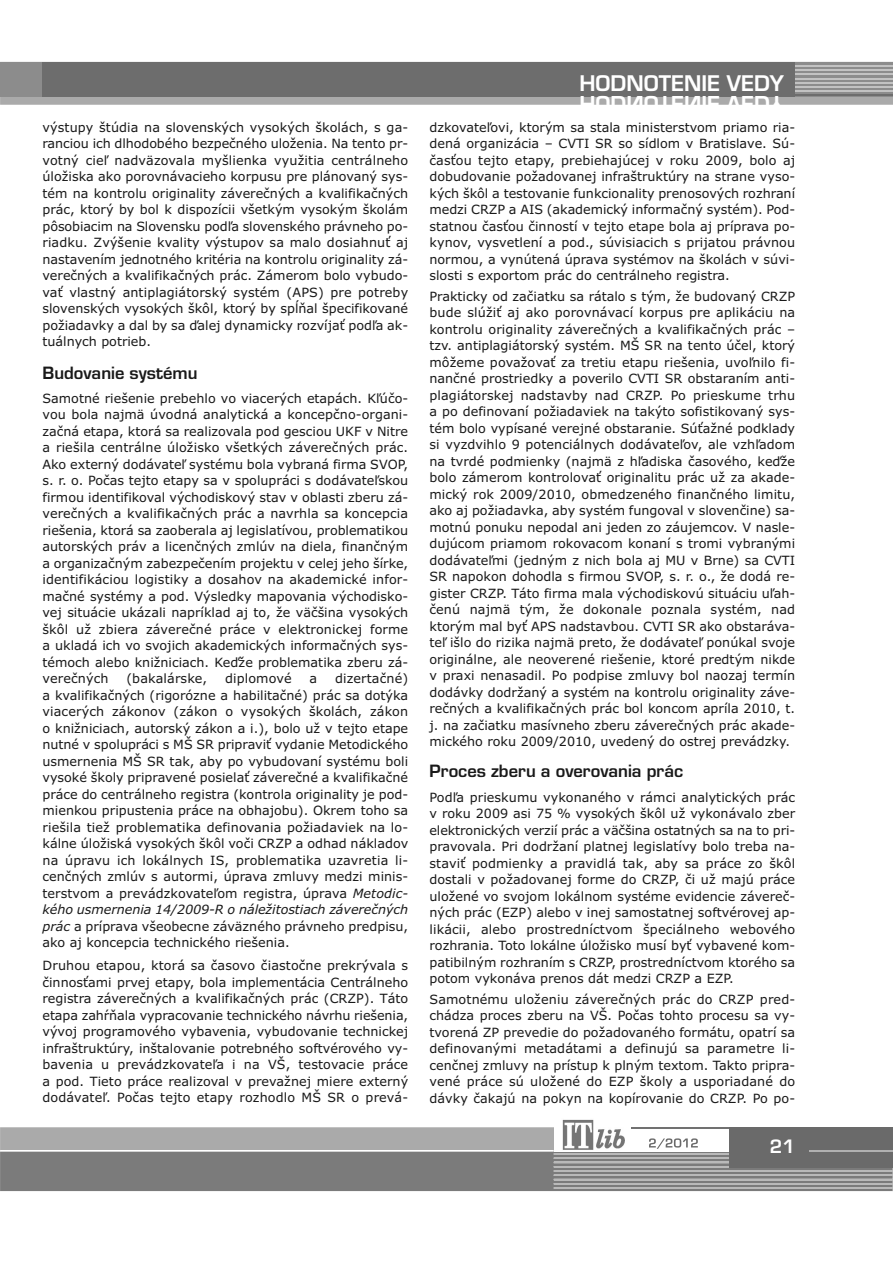
<style>
.page{position:relative;width:893px;height:1263px;background:#fff}
.page>*{position:absolute;margin:0;border:0;box-sizing:border-box;transform-origin:0 0}
.t1{font:21px "Euromode CE Bold";color:#fff}
.t2{font:18px "Euromode CE Bold";color:#fff}
.t3{font:16.5px "Euromode CE Bold";color:#191919}
.t4{font:12.75px/16.5px "Verdana";color:#191919;text-align:justify}
.s1{font-style:italic}
</style>
<div class="page">
<svg style="left:1px;top:1127px;width:553px;height:11px;background:#acacac"></svg>
<svg style="left:0;top:62px;width:893px;height:43px;background:#7e7e7e"></svg>
<hr style="left:795px;top:65px;width:98px;height:2px;background:#c2c2c2">
<hr style="left:631px;top:1127px;width:98px;height:2px;background:#717171">
<img style="left:562px;top:1119px;width:62px;height:19px">
<div style="left:729px;top:1127px;width:164px;height:41px;background:#6a6a6a"></div>
<hr style="left:0;top:1127px;width:1px;height:64px;background:#aaa">
<svg style="left:0;top:1138px;width:893px;height:53px;background:#8e8e8e"></svg>
<p class="t4" style="left:43px;top:119px;width:367px">výstupy štúdia na slovenských vysokých školách, s ga&shy;ranciou ich dlhodobého bezpečného uloženia. Na tento pr&shy;votný cieľ nadväzovala myšlienka využitia centrálneho úložiska ako porovnávacieho korpusu pre plánovaný sys&shy;tém na kontrolu originality záverečných a kvalifikačných prác, ktorý by bol k dispozícii všetkým vysokým školám pôsobiacim na Slovensku podľa slovenského právneho po&shy;riadku. Zvýšenie kvality výstupov sa malo dosiahnuť aj nastavením jednotného kritéria na kontrolu originality zá&shy;verečných a kvalifikačných prác. Zámerom bolo vybudo&shy;vať vlastný antiplagiátorský systém (APS) pre potreby slovenských vysokých škôl, ktorý by spĺňal špecifikované požiadavky a dal by sa ďalej dynamicky rozvíjať podľa ak&shy;tuálnych potrieb.</p>
<p class="t3" style="left:43px;top:363px;width:156px">Budovanie systému</p>
<p class="t4" style="left:43px;top:390px;width:367px">Samotné riešenie prebehlo vo viacerých etapách. Kľúčo&shy;vou bola najmä úvodná analytická a koncepčno-organi&shy;začná etapa, ktorá sa realizovala pod gesciou UKF v Nitre a riešila centrálne úložisko všetkých záverečných prác.<br>Ako externý dodávateľ systému bola vybraná firma SVOP, s. r. o. Počas tejto etapy sa v spolupráci s dodávateľskou firmou identifikoval východiskový stav v oblasti zberu zá&shy;verečných a kvalifikačných prác a navrhla sa koncepcia riešenia, ktorá sa zaoberala aj legislatívou, problematikou autorských práv a licenčných zmlúv na diela, finančným a organizačným zabezpečením projektu v celej jeho šírke, identifikáciou logistiky a dosahov na akademické infor&shy;mačné systémy a pod. Výsledky mapovania východisko&shy;vej situácie ukázali napríklad aj to, že väčšina vysokých škôl už zbiera záverečné práce v elektronickej forme a ukladá ich vo svojich akademických informačných sys&shy;témoch alebo knižniciach. Keďže problematika zberu zá&shy;verečných</p>
<p class="t4" style="left:43px;top:671px;width:367px;text-indent:293px">dizertačné) a kvalifikačných (rigorózne a habilitačné) prác sa dotýka viacerých zákonov (zákon o vysokých školách, zákon o knižniciach, autorský zákon a i.), bolo už v tejto etape nutné v spolupráci s MŠ SR pripraviť vydanie Metodického usmernenia MŠ SR tak, aby po vybudovaní systému boli vysoké školy pripravené posielať záverečné a kvalifikačné práce do centrálneho registra (kontrola originality je pod&shy;mienkou pripustenia práce na obhajobu). Okrem toho sa riešila tiež problematika definovania požiadaviek na lo&shy;kálne úložiská vysokých škôl voči CRZP a odhad nákladov na úpravu ich lokálnych IS, problematika uzavretia li&shy;cenčných zmlúv s autormi, úprava zmluvy medzi minis&shy;terstvom a prevádzkovateľom registra, úprava <span class="s1">Metodic&shy;kého usmernenia 14/2009-R o náležitostiach záverečných prác</span> a príprava všeobecne záväzného právneho predpisu, ako aj koncepcia technického riešenia.</p>
<p class="t4" style="left:43px;top:958px;width:367px">Druhou etapou, ktorá sa časovo čiastočne prekrývala s činnosťami prvej etapy, bola implementácia Centrálneho registra záverečných a kvalifikačných prác (CRZP). Táto etapa zahŕňala vypracovanie technického návrhu riešenia, vývoj programového vybavenia, vybudovanie technickej infraštruktúry, inštalovanie potrebného softvérového vy&shy;bavenia u prevádzkovateľa i na VŠ, testovacie práce a pod. Tieto práce realizoval v prevažnej miere externý dodávateľ. Počas tejto etapy rozhodlo MŠ SR o prevá-</p>
<p class="t4" style="left:126px;top:671px;width:82px">(bakalárske,</p>
<p class="t4" style="left:225px;top:671px;width:68px">diplomové</p>
<p class="t4" style="left:310px;top:671px;width:9px">a</p>
<h1 class="t1" style="left:579px;top:73px;width:206px">HH OO DD NN OO TT EE NN II EE VV EE DD YY</h1>
<p class="t4" style="left:429px;top:119px;width:367px">dzkovateľovi, ktorým sa stala ministerstvom priamo ria&shy;dená organizácia – CVTI SR so sídlom v Bratislave. Sú&shy;časťou tejto etapy, prebiehajúcej v roku 2009, bolo aj dobudovanie požadovanej infraštruktúry na strane vyso&shy;kých škôl a testovanie funkcionality prenosových rozhraní medzi CRZP a AIS (akademický informačný systém). Pod&shy;statnou časťou činností v tejto etape bola aj príprava po&shy;kynov, vysvetlení a pod., súvisiacich s prijatou právnou normou, a vynútená úprava systémov na školách v súvi&shy;slosti s exportom prác do centrálneho registra.</p>
<p class="t4" style="left:429px;top:288px;width:367px">Prakticky od začiatku sa rátalo s tým, že budovaný CRZP bude slúžiť aj ako porovnávací korpus pre aplikáciu na kontrolu originality záverečných a kvalifikačných prác – tzv. antiplagiátorský systém. MŠ SR na tento účel, ktorý môžeme považovať za tretiu etapu riešenia, uvoľnilo fi&shy;nančné prostriedky a poverilo CVTI SR obstaraním anti&shy;plagiátorskej nadstavby nad CRZP. Po prieskume trhu a po definovaní požiadaviek na takýto sofistikovaný sys&shy;tém bolo vypísané verejné obstaranie. Súťažné podklady si vyzdvihlo 9 potenciálnych dodávateľov, ale vzhľadom na tvrdé podmienky (najmä z hľadiska časového, keďže bolo zámerom kontrolovať originalitu prác už za akade&shy;mický rok 2009/2010, obmedzeného finančného limitu, ako aj požiadavka, aby systém fungoval v slovenčine) sa&shy;motnú ponuku nepodal ani jeden zo záujemcov. V nasle&shy;dujúcom priamom rokovacom konaní s tromi vybranými dodávateľmi (jedným z nich bola aj MU v Brne) sa CVTI SR napokon dohodla s firmou SVOP, s. r. o., že dodá re&shy;gister CRZP. Táto firma mala východiskovú situáciu uľah&shy;čenú najmä tým, že dokonale poznala systém, nad ktorým mal byť APS nadstavbou. CVTI SR ako obstaráva&shy;teľ išlo do rizika najmä preto, že dodávateľ ponúkal svoje originálne, ale neoverené riešenie, ktoré predtým nikde v praxi nenasadil. Po podpise zmluvy bol naozaj termín dodávky dodržaný a systém na kontrolu originality záve&shy;rečných a kvalifikačných prác bol koncom apríla 2010, t. j. na začiatku masívneho zberu záverečných prác akade&shy;mického roku 2009/2010, uvedený do ostrej prevádzky.</p>
<p class="t3" style="left:429px;top:761px;width:255px">Proces zberu a overovania prác</p>
<p class="t4" style="left:429px;top:789px;width:367px">Podľa prieskumu vykonaného v rámci analytických prác v roku 2009 asi 75 % vysokých škôl už vykonávalo zber elektronických verzií prác a väčšina ostatných sa na to pri&shy;pravovala. Pri dodržaní platnej legislatívy bolo treba na&shy;staviť podmienky a pravidlá tak, aby sa práce zo škôl dostali v požadovanej forme do CRZP, či už majú práce uložené vo svojom lokálnom systéme evidencie závereč&shy;ných prác (EZP) alebo v inej samostatnej softvérovej ap&shy;likácii, alebo prostredníctvom špeciálneho webového rozhrania. Toto lokálne úložisko musí byť vybavené kom&shy;patibilným rozhraním s CRZP, prostredníctvom ktorého sa potom vykonáva prenos dát medzi CRZP a EZP.</p>
<p class="t4" style="left:429px;top:991px;width:367px">Samotnému uloženiu záverečných prác do CRZP pred&shy;chádza proces zberu na VŠ. Počas tohto procesu sa vy&shy;tvorená ZP prevedie do požadovaného formátu, opatrí sa definovanými metadátami a definujú sa parametre li&shy;cenčnej zmluvy na prístup k plným textom. Takto pripra&shy;vené práce sú uložené do EZP školy a usporiadané do dávky čakajú na pokyn na kopírovanie do CRZP. Po po-</p>
<h2 class="t2" style="left:770px;top:1135px;width:27px">21</h2>
</div>
